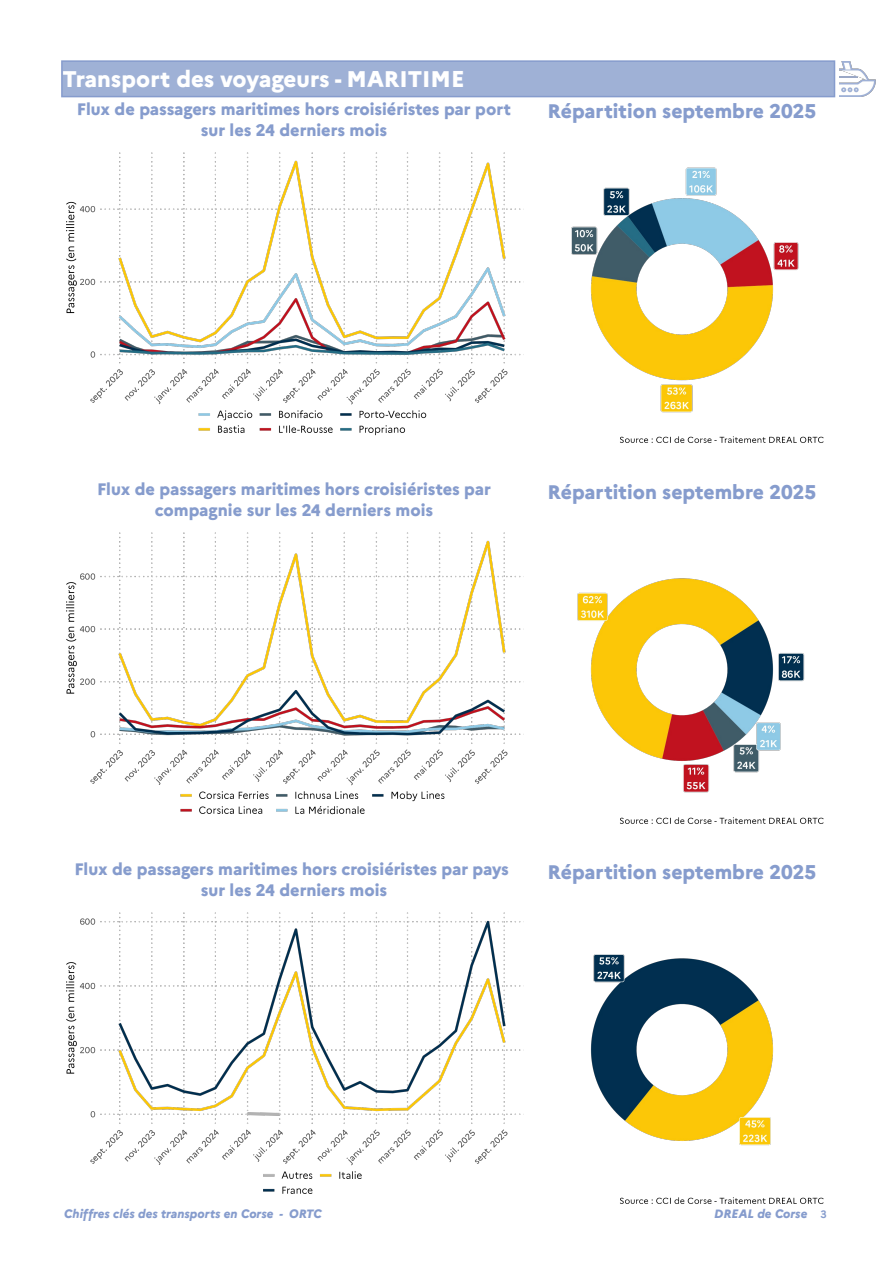
<style>
.page{position:relative;width:893px;height:1263px;background:#fff}
.page>*{position:absolute;margin:0;border:0;box-sizing:border-box;transform-origin:0 0}
.t1{font:800 22.5px "Marianne";color:#fff}
.t2{font:800 19.5px "Marianne";color:#869ccd}
.t3{font:800 16.5px/20.7px "Marianne";letter-spacing:-.005em;color:#869ccd;text-align:center}
.t4{font:italic 800 12px "Marianne";color:#869ccd}
.s1{font-weight:700;font-style:normal;font-size:10.5px}
</style>
<div class="page">
<img style="left:66px;top:152px;width:458px;height:284px">
<img style="left:571px;top:167px;width:253px;height:276px">
<div style="left:62px;top:61px;width:772px;height:36px;background:#9fb1d6"></div>
<div style="left:61px;top:60px;width:774px;height:37px;border:2px solid #869ccd"></div>
<img style="left:66px;top:532px;width:458px;height:283px">
<img style="left:577px;top:578px;width:247px;height:246px">
<img style="left:66px;top:912px;width:458px;height:282px">
<img style="left:590px;top:954px;width:234px;height:250px">
<img style="left:839px;top:61px;width:37px;height:35px">
<h1 class="t1" style="left:63px;top:62px;width:403px">Transport des voyageurs - MARITIME</h1>
<p class="t3" style="left:77px;top:97px;width:435px">Flux de passagers maritimes hors croisiéristes par port sur les 24 derniers mois</p>
<p class="t2" style="left:547px;top:96px;width:270px">Répartition septembre 2025</p>
<p class="t3" style="left:97px;top:478px;width:395px">Flux de passagers maritimes hors croisiéristes par compagnie sur les 24 derniers mois</p>
<p class="t2" style="left:547px;top:476px;width:270px">Répartition septembre 2025</p>
<p class="t3" style="left:74px;top:858px;width:436px">Flux de passagers maritimes hors croisiéristes par pays sur les 24 derniers mois</p>
<p class="t2" style="left:547px;top:857px;width:270px">Répartition septembre 2025</p>
<p class="t4" style="left:64px;top:1204px;width:259px">Chiffres clés des transports en Corse - ORTC</p>
<p class="t4" style="left:714px;top:1204px;width:114px">DREAL de Corse <span class="s1">3</span></p>
</div>
